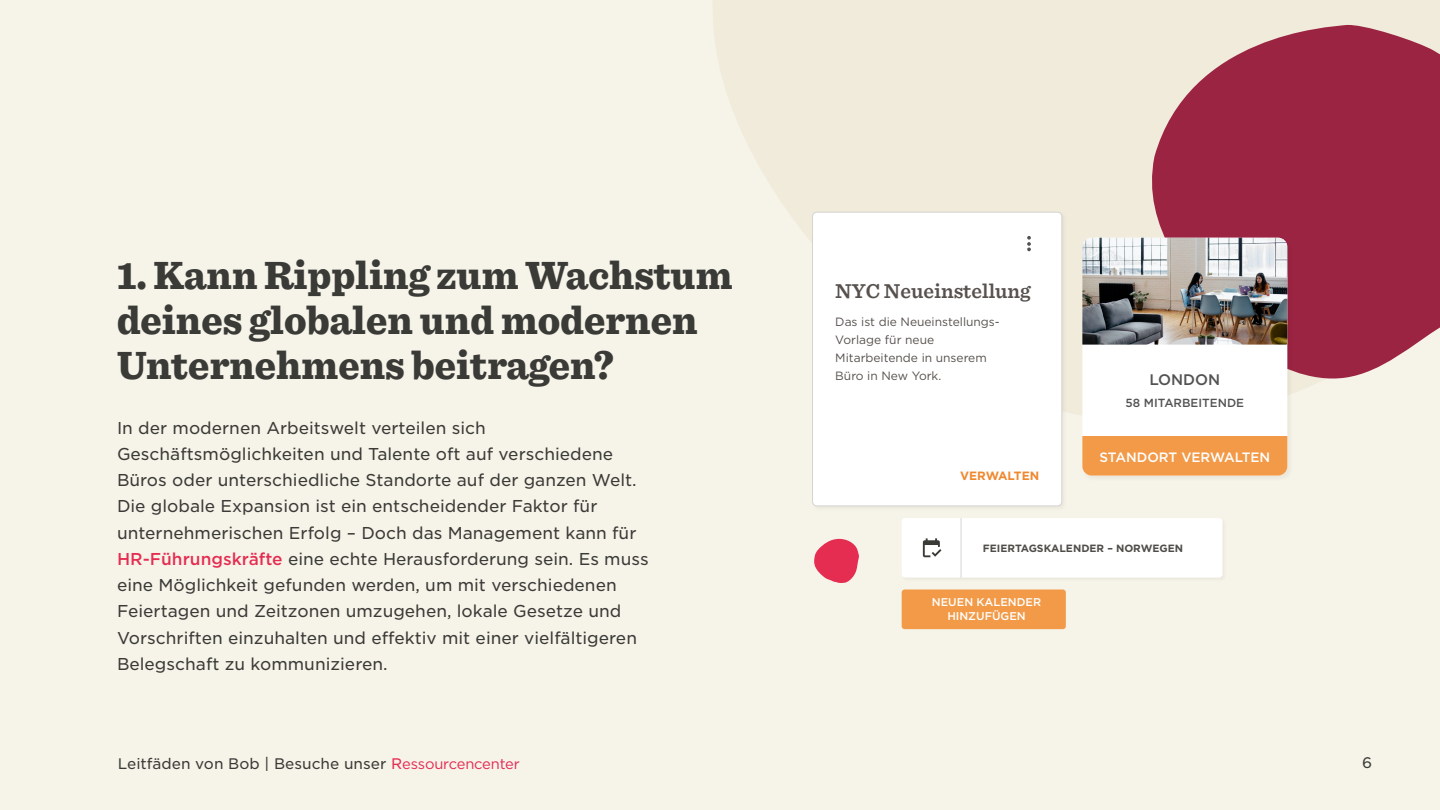
<style>
.page{position:relative;width:1440px;height:810px;background:#f6f3e8}
.page>*{position:absolute;margin:0;border:0;box-sizing:border-box;transform-origin:0 0}
.t1{font:900 41.25px/45px "Sentinel";color:#3a3a37;scale:.95 1}
.t2{font:600 21px "Sentinel";color:#57514d}
.t3{font:16.5px/26.2px "Gotham S Sm";color:#3a3a37}
.t4{font:500 15.3px "Gotham HTF";color:#535353}
.t5{font:14.7px "Gotham S Sm";color:#3a3a37}
.t6{font:500 13.5px "Gotham HTF";color:#fff}
.t7{font:12px/18px "Gotham HTF";color:#57514d}
.t8{font:700 12px "Gotham HTF";color:#ef8930}
.t9{font:500 11.77px "Gotham HTF";color:#535353}
.t10{font:500 11.25px/13.5px "Gotham HTF";color:#fff;text-align:center}
.t11{font:700 10.5px "Gotham HTF";color:#4e4d48}
.s1{font-weight:500;color:#e52c51}
.s2{color:#e32b52}
.s3{font-family:"Gotham HTF";color:#e32b52}
</style>
<div class="page">
<svg style="left:713px;top:0;width:727px;height:415px;fill:#f0ebdb"></svg>
<svg style="left:1147px;top:23px;width:293px;height:360px;background:#a8425a"></svg>
<div style="left:811px;top:211px;width:257px;height:301px;background:#000;opacity:.05"></div>
<div style="left:813px;top:212px;width:249px;height:294px;background:#fff;border-radius:4px"></div>
<div style="left:812px;top:212px;width:250px;height:294px;border:1px solid #d5d4d2;border-radius:4px"></div>
<svg style="left:1027px;top:236px;width:4px;height:15px"></svg>
<div style="left:901px;top:517px;width:326px;height:65px;background:#efece1"></div>
<div style="left:902px;top:518px;width:321px;height:60px;background:#fff;border-radius:4px"></div>
<hr style="left:961px;top:518px;width:1px;height:60px;background:#d5d4d2">
<svg style="left:923px;top:538px;width:18px;height:19px"></svg>
<div style="left:1081px;top:236px;width:213px;height:246px;background:#000;opacity:.05"></div>
<div style="left:1082px;top:238px;width:205px;height:238px;background:#fff;border-radius:9px"></div>
<div style="left:1082px;top:436px;width:205px;height:40px;background:#f29a47"></div>
<img style="left:1082px;top:238px;width:205px;height:107px">
<div style="left:902px;top:590px;width:164px;height:39px;background:#f29a47;border-radius:3px"></div>
<svg style="left:814px;top:538px;width:45px;height:45px"></svg>
<h1 class="t1" style="left:117px;top:252px;width:649px">1. Kann Rippling zum Wachstum deines globalen und modernen<br>Unternehmens beitragen?</h1>
<p class="t3" style="left:117px;top:414px;width:533px">In der modernen Arbeitswelt verteilen sich Geschäftsmöglichkeiten und Talente oft auf verschiedene Büros oder unterschiedliche Standorte auf der ganzen Welt.<br>Die globale Expansion ist ein entscheidender Faktor für unternehmerischen Erfolg – Doch das Management kann für <span class="s1">HR-Führungskräfte</span> eine echte Herausforderung sein. Es muss eine Möglichkeit gefunden werden, um mit verschiedenen Feiertagen und Zeitzonen umzugehen, lokale Gesetze und Vorschriften einzuhalten und effektiv mit einer vielfältigeren Belegschaft zu kommunizieren.</p>
<p class="t5" style="left:118px;top:753px;width:404px">Leitfäden von Bob | Besuche unser <span class="s2">R</span><span class="s3">essourcencenter</span></p>
<p class="t2" style="left:835px;top:275px;width:197px">NYC Neueinstellung</p>
<p class="t7" style="left:835px;top:330px;width:100px">Vorlage für neue</p>
<p class="t7" style="left:835px;top:312px;width:166px">Das ist die Neueinstellungs-</p>
<p class="t7" style="left:835px;top:348px;width:153px">Mitarbeitende in unserem<br>Büro in New York.</p>
<p class="t8" style="left:960px;top:469px;width:81px">VERWALTEN</p>
<p class="t4" style="left:1149px;top:371px;width:72px">LONDON</p>
<p class="t9" style="left:1126px;top:396px;width:120px">58 MITARBEITENDE</p>
<p class="t6" style="left:1099px;top:449px;width:172px">STANDORT VERWALTEN</p>
<p class="t11" style="left:983px;top:542px;width:202px">FEIERTAGSKALENDER – NORWEGEN</p>
<p class="t10" style="left:932px;top:595px;width:111px">NEUEN KALENDER<br>HINZUFÜGEN</p>
<p class="t5" style="left:1362px;top:753px;width:12px">6</p>
</div>
